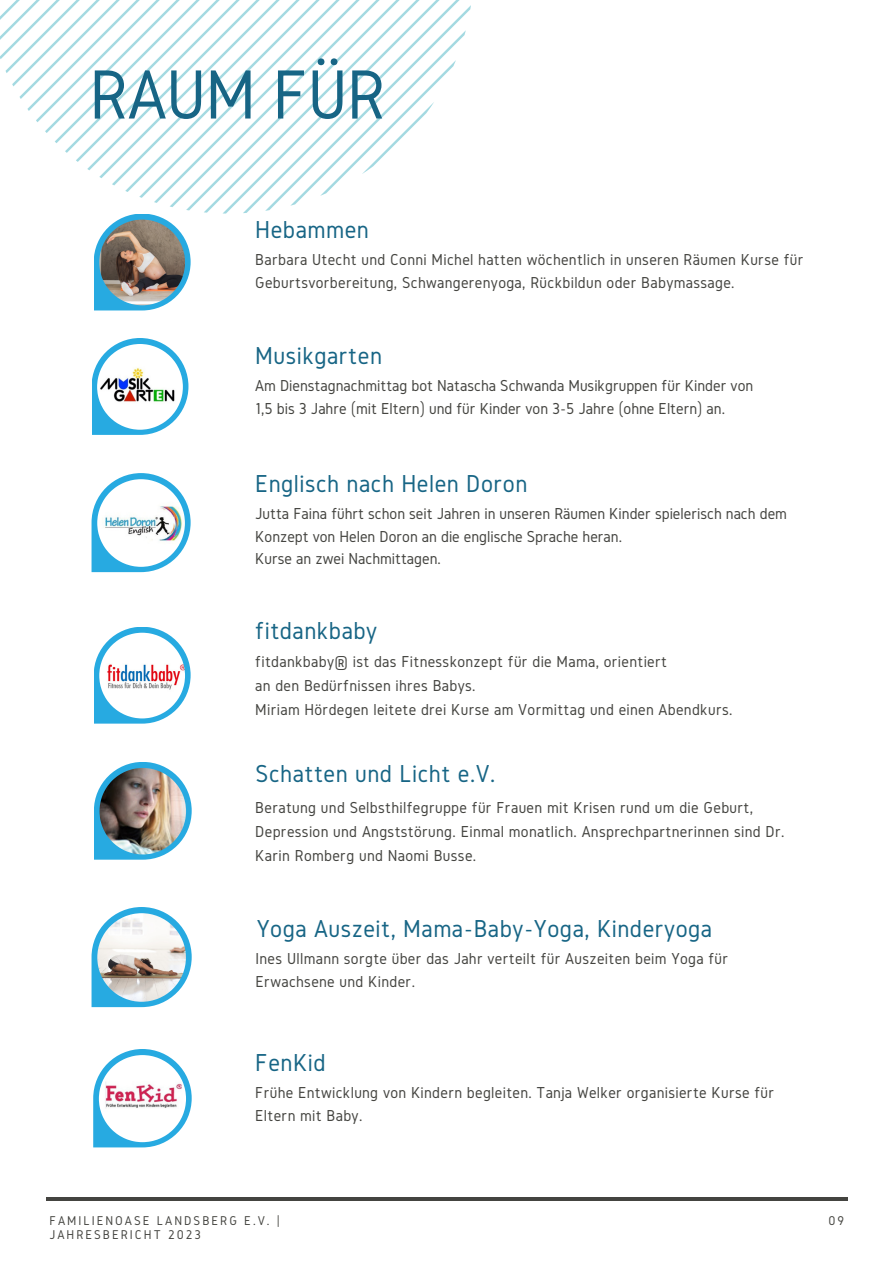
<style>
.page{position:relative;width:894px;height:1264px;background:#fff}
.page>*{position:absolute;margin:0;border:0;box-sizing:border-box;transform-origin:0 0}
.t1{font:72.15px "Gidole";letter-spacing:-.01em;color:#176585}
.t2{font:25.5px "Gidole";letter-spacing:.02em;color:#176585}
.t3{font:16.5px/23.7px "Gidole";letter-spacing:.02em;color:#444440}
.t4{font:16.5px/22.5px "Gidole";color:#444440}
.t5{font:13.2px/14.7px "Gidole";letter-spacing:.15em;color:#444440}
</style>
<div class="page">
<hr style="left:46px;top:1197px;width:801px;height:3px;background:#444440">
<svg style="left:0;top:0;width:471px;height:310px"></svg>
<img style="left:99px;top:219px;width:86px;height:86px">
<svg style="left:91px;top:473px;width:99px;height:99px"></svg>
<img style="left:97px;top:479px;width:88px;height:88px">
<svg style="left:92px;top:338px;width:96px;height:97px"></svg>
<img style="left:97px;top:344px;width:86px;height:86px">
<svg style="left:91px;top:907px;width:101px;height:100px"></svg>
<img style="left:97px;top:913px;width:89px;height:88px">
<svg style="left:94px;top:762px;width:98px;height:97px"></svg>
<img style="left:99px;top:768px;width:87px;height:86px">
<svg style="left:93px;top:1049px;width:99px;height:98px"></svg>
<img style="left:99px;top:1055px;width:87px;height:87px">
<svg style="left:94px;top:627px;width:96px;height:96px"></svg>
<img style="left:99px;top:632px;width:86px;height:86px">
<h3 class="t1" style="left:89px;top:55px;width:298px">RAUM FÜR</h3>
<h3 class="t2" style="left:255px;top:215px;width:115px">Hebammen</h3>
<p class="t3" style="left:255px;top:247px;width:549px">Barbara Utecht und Conni Michel hatten wöchentlich in unseren Räumen Kurse für<br>Geburtsvorbereitung, Schwangerenyoga, Rückbildun oder Babymassage.</p>
<p class="t2" style="left:255px;top:341px;width:128px">Musikgarten</p>
<h3 class="t4" style="left:255px;top:374px;width:499px">Am Dienstagnachmittag bot Natascha Schwanda Musikgruppen für Kinder von<br>1,5 bis 3 Jahre (mit Eltern) und für Kinder von 3-5 Jahre (ohne Eltern) an.</h3>
<p class="t2" style="left:255px;top:469px;width:273px">Englisch nach Helen Doron</p>
<h2 class="t4" style="left:255px;top:502px;width:533px">Jutta Faina führt schon seit Jahren in unseren Räumen Kinder spielerisch nach dem<br>Konzept von Helen Doron an die englische Sprache heran.<br>Kurse an zwei Nachmittagen.</h2>
<h3 class="t2" style="left:255px;top:616px;width:123px">fitdankbaby</h3>
<p class="t3" style="left:255px;top:649px;width:478px">fitdankbaby® ist das Fitnesskonzept für die Mama, orientiert<br>an den Bedürfnissen ihres Babys.<br>Miriam Hördegen leitete drei Kurse am Vormittag und einen Abendkurs.</p>
<p class="t2" style="left:255px;top:759px;width:241px">Schatten und Licht e.V.</p>
<h2 class="t3" style="left:255px;top:795px;width:530px">Beratung und Selbsthilfegruppe für Frauen mit Krisen rund um die Geburt,<br>Depression und Angststörung. Einmal monatlich. Ansprechpartnerinnen sind Dr.<br>Karin Romberg und Naomi Busse.</h2>
<h2 class="t2" style="left:257px;top:914px;width:457px">Yoga Auszeit, Mama-Baby-Yoga, Kinderyoga</h2>
<h3 class="t3" style="left:255px;top:946px;width:474px">Ines Ullmann sorgte über das Jahr verteilt für Auszeiten beim Yoga für<br>Erwachsene und Kinder.</h3>
<p class="t2" style="left:255px;top:1048px;width:72px">FenKid</p>
<h3 class="t3" style="left:255px;top:1080px;width:520px">Frühe Entwicklung von Kindern begleiten. Tanja Welker organisierte Kurse für<br>Eltern mit Baby.</h3>
<p class="t5" style="left:49px;top:1212px;width:232px">FAMILIENOASE LANDSBERG E.V. |<br>JAHRESBERICHT 2023</p>
<h2 class="t5" style="left:828px;top:1213px;width:17px">09</h2>
</div>
